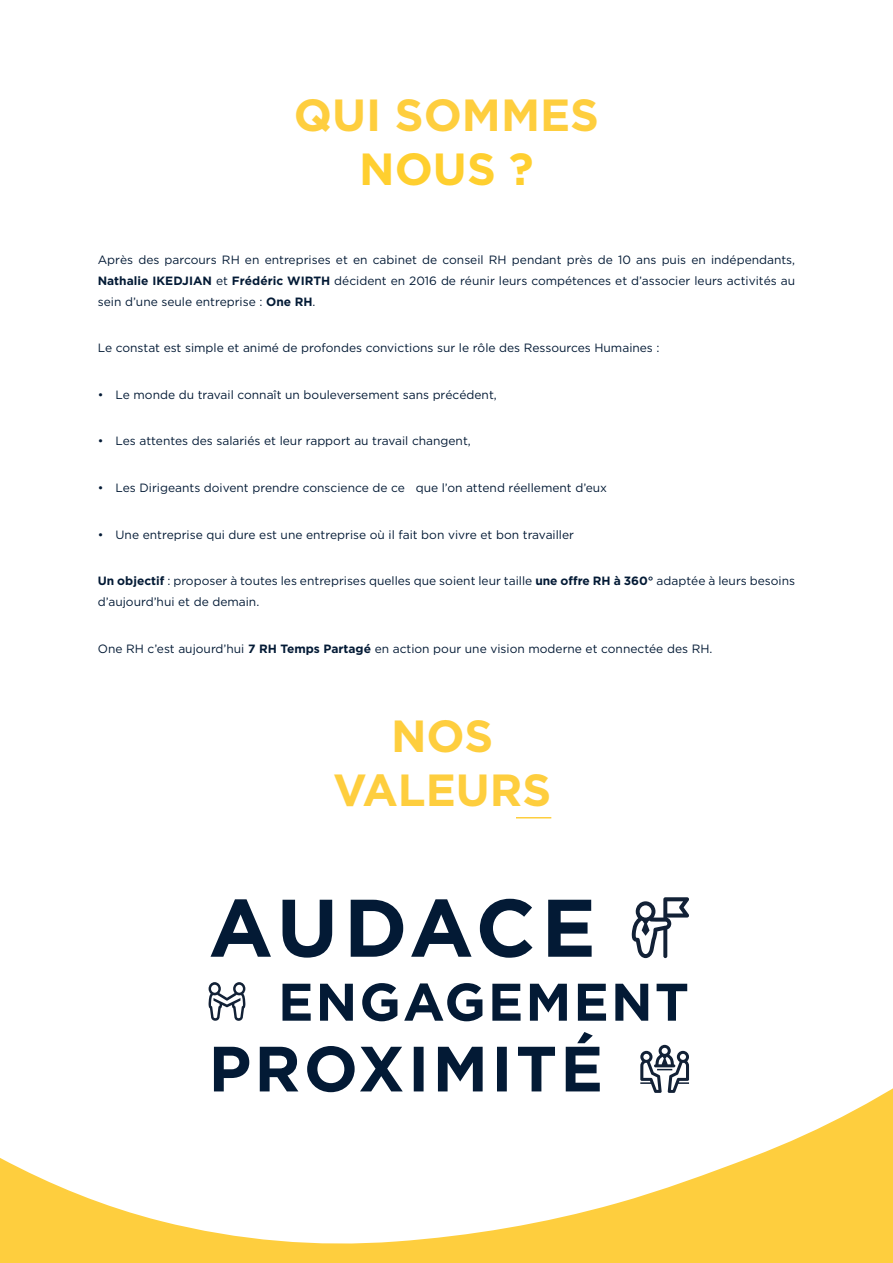
<style>
.page{position:relative;width:893px;height:1263px;background:#fff}
.page>*{position:absolute;margin:0;border:0;box-sizing:border-box;transform-origin:0 0}
.titre_formation{font:700 45px "Gotham";color:#fece3e}
.titre_formation_copi{font:700 45px "Gotham";color:#fece3e}
.titre_formation-2{font:700 45px "Gotham";color:#ffcf2f}
.présentation{font:12px/21px "Gotham";color:#031a35;text-align:justify}
.s1{font-weight:700}
</style>
<div class="page">
<svg style="left:0;top:817px;width:893px;height:446px"></svg>
<p class="titre_formation_copi" style="left:294px;top:89px;width:307px">QUI SOMMES</p>
<p class="titre_formation-2" style="left:359px;top:143px;width:176px">NOUS ?</p>
<p class="présentation" style="left:98px;top:249px;width:699px">Après des parcours RH en entreprises et en cabinet de conseil RH pendant près de 10 ans puis en indépendants, <span class="s1">Nathalie IKEDJIAN</span> et <span class="s1">Frédéric WIRTH</span> décident en 2016 de réunir leurs compétences et d’associer leurs activités au sein d’une seule entreprise : <span class="s1">One RH</span>.</p>
<p class="présentation" style="left:98px;top:337px;width:563px">Le constat est simple et animé de profondes convictions sur le rôle des Ressources Humaines :</p>
<p class="présentation" style="left:98px;top:384px;width:400px">• Le monde du travail connaît un bouleversement sans précédent,</p>
<p class="présentation" style="left:98px;top:430px;width:375px">• Les attentes des salariés et leur rapport au travail changent,</p>
<p class="présentation" style="left:98px;top:477px;width:511px">• Les Dirigeants doivent prendre conscience de ce que l’on attend réellement d’eux</p>
<p class="présentation" style="left:98px;top:523px;width:478px">• Une entreprise qui dure est une entreprise où il fait bon vivre et bon travailler</p>
<p class="présentation" style="left:98px;top:570px;width:699px"><span class="s1">Un objectif</span> : proposer à toutes les entreprises quelles que soient leur taille <span class="s1">une offre RH à 360°</span> adaptée à leurs besoins d’aujourd’hui et de demain.</p>
<p class="présentation" style="left:98px;top:638px;width:616px">One RH c’est aujourd’hui <span class="s1">7 RH Temps Partagé</span> en action pour une vision moderne et connectée des RH.</p>
<p class="titre_formation" style="left:391px;top:710px;width:104px">NOS</p>
<p class="titre_formation" style="left:333px;top:764px;width:220px">VALEURS</p>
</div>
